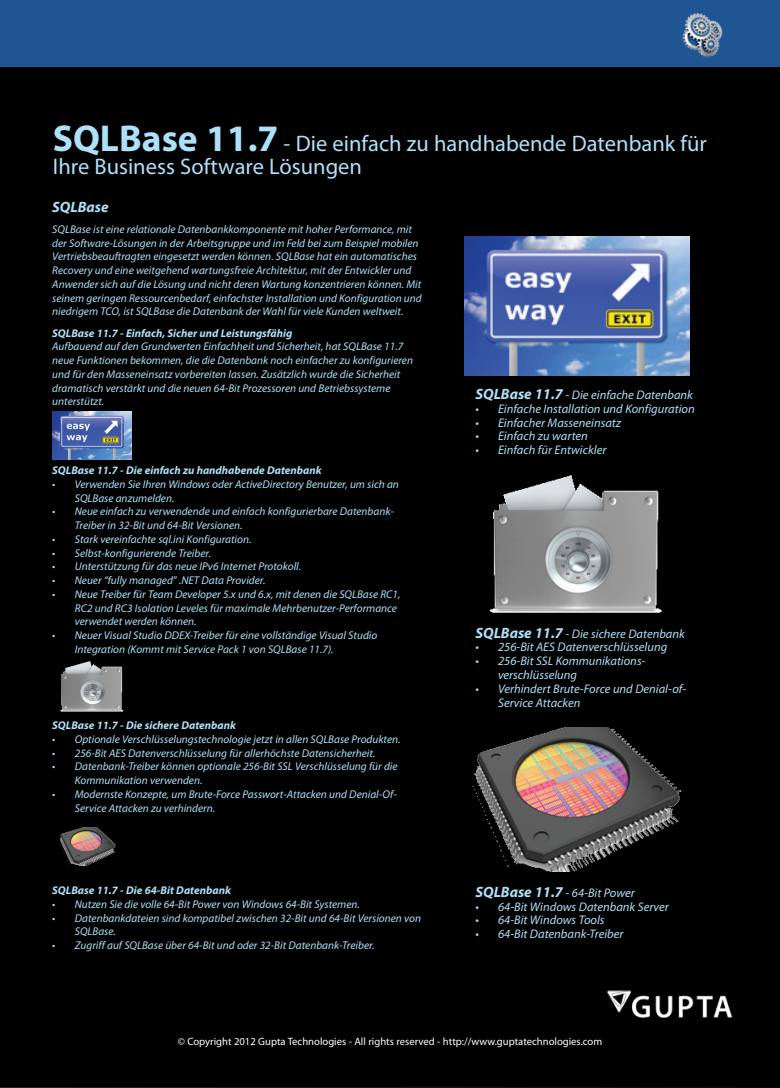
<style>
.page{position:relative;width:780px;height:1088px;background:#fff}
.page>*{position:absolute;margin:0;border:0;box-sizing:border-box;transform-origin:0 0}
.t1{font:22.5px/23.1px "Myriad Pro";color:#ade1f9}
.t2{font:italic 700 15px "Myriad Pro";color:#ade1f9}
.t3{font:italic 12.5px/13.8px "Myriad Pro";color:#ade1f9}
.t4{font:italic 11.25px/13.8px "Myriad Pro";color:#ade1f9}
.t5{font:italic 700 11.25px "Myriad Pro";color:#ade1f9}
.t6{font:10.62px "Myriad Pro";color:#fff}
.s1{font-weight:700;font-size:37.5px}
.s2{font-weight:700;font-size:15px}
</style>
<div class="page">
<div style="left:0;top:67px;width:780px;height:1021px;background:#000"></div>
<div style="left:0;top:0;width:780px;height:67px;background:#1f5592"></div>
<img style="left:682px;top:13px;width:41px;height:45px">
<img style="left:607px;top:988px;width:129px;height:41px">
<img style="left:464px;top:236px;width:225px;height:139px">
<img style="left:460px;top:473px;width:232px;height:143px">
<img style="left:460px;top:728px;width:232px;height:143px">
<img style="left:50px;top:660px;width:84px;height:52px">
<img style="left:53px;top:411px;width:78px;height:49px">
<img style="left:57px;top:827px;width:62px;height:39px">
<h1 class="t1" style="left:53px;top:131px;width:655px"><span class="s1">SQLBase 11.7</span> - Die einfach zu handhabende Datenbank für<br>Ihre Business Software Lösungen</h1>
<h2 class="t2" style="left:52px;top:197px;width:58px">SQLBase</h2>
<p class="t4" style="left:52px;top:222px;width:371px">SQLBase ist eine relationale Datenbankkomponente mit hoher Performance, mit der Software-Lösungen in der Arbeitsgruppe und im Feld bei zum Beispiel mobilen Vertriebsbeauftragten eingesetzt werden können. SQLBase hat ein automatisches Recovery und eine weitgehend wartungsfreie Architektur, mit der Entwickler und Anwender sich auf die Lösung und nicht deren Wartung konzentrieren können. Mit seinem geringen Ressourcenbedarf, einfachster Installation und Konfiguration und niedrigem TCO, ist SQLBase die Datenbank der Wahl für viele Kunden weltweit.</p>
<p class="t5" style="left:52px;top:326px;width:241px">SQLBase 11.7 - Einfach, Sicher und Leistungsfähig</p>
<p class="t4" style="left:52px;top:340px;width:362px">Aufbauend auf den Grundwerten Einfachheit und Sicherheit, hat SQLBase 11.7 neue Funktionen bekommen, die die Datenbank noch einfacher zu konfigurieren und für den Masseneinsatz vorbereiten lassen. Zusätzlich wurde die Sicherheit dramatisch verstärkt und die neuen 64-Bit Prozessoren und Betriebssysteme unterstützt.</p>
<p class="t3" style="left:475px;top:388px;width:219px"><span class="s2">SQLBase 11.7</span> - Die einfache Datenbank</p>
<p class="t3" style="left:475px;top:402px;width:221px">• Einfache Installation und Konfiguration</p>
<p class="t3" style="left:475px;top:415px;width:147px">• Einfacher Masseneinsatz</p>
<p class="t3" style="left:475px;top:429px;width:114px">• Einfach zu warten</p>
<p class="t3" style="left:475px;top:443px;width:132px">• Einfach für Entwickler</p>
<p class="t5" style="left:52px;top:463px;width:271px">SQLBase 11.7 - Die einfach zu handhabende Datenbank</p>
<p class="t4" style="left:75px;top:477px;width:325px;text-indent:-22px">• Verwenden Sie Ihren Windows oder ActiveDirectory Benutzer, um sich an<br>SQLBase anzumelden.</p>
<p class="t4" style="left:75px;top:505px;width:321px;text-indent:-22px">• Neue einfach zu verwendende und einfach konfigurierbare Datenbank-<br>Treiber in 32-Bit und 64-Bit Versionen.</p>
<p class="t4" style="left:52px;top:532px;width:201px">• Stark vereinfachte sql.ini Konfiguration.</p>
<p class="t4" style="left:52px;top:546px;width:160px">• Selbst-konfigurierende Treiber.</p>
<p class="t4" style="left:52px;top:560px;width:250px">• Unterstützung für das neue IPv6 Internet Protokoll.</p>
<p class="t4" style="left:52px;top:573px;width:215px">• Neuer “fully managed” .NET Data Provider.</p>
<p class="t4" style="left:75px;top:587px;width:327px;text-indent:-22px">• Neue Treiber für Team Developer 5.x und 6.x, mit denen die SQLBase RC1,<br>RC2 und RC3 Isolation Leveles für maximale Mehrbenutzer-Performance verwendet werden können.</p>
<p class="t4" style="left:75px;top:628px;width:304px;text-indent:-22px">• Neuer Visual Studio DDEX-Treiber für eine vollständige Visual Studio<br>Integration (Kommt mit Service Pack 1 von SQLBase 11.7).</p>
<p class="t5" style="left:52px;top:718px;width:185px">SQLBase 11.7 - Die sichere Datenbank</p>
<p class="t4" style="left:52px;top:732px;width:350px">• Optionale Verschlüsselungstechnologie jetzt in allen SQLBase Produkten.</p>
<p class="t4" style="left:52px;top:746px;width:324px">• 256-Bit AES Datenverschlüsselung für allerhöchste Datensicherheit.</p>
<p class="t4" style="left:75px;top:760px;width:324px;text-indent:-22px">• Datenbank-Treiber können optionale 256-Bit SSL Verschlüsselung für die<br>Kommunikation verwenden.</p>
<p class="t4" style="left:75px;top:787px;width:323px;text-indent:-22px">• Modernste Konzepte, um Brute-Force Passwort-Attacken und Denial-Of-<br>Service Attacken zu verhindern.</p>
<p class="t5" style="left:52px;top:883px;width:180px">SQLBase 11.7 - Die 64-Bit Datenbank</p>
<p class="t4" style="left:52px;top:897px;width:309px">• Nutzen Sie die volle 64-Bit Power von Windows 64-Bit Systemen.</p>
<p class="t4" style="left:75px;top:911px;width:348px;text-indent:-22px">• Datenbankdateien sind kompatibel zwischen 32-Bit und 64-Bit Versionen von<br>SQLBase.</p>
<p class="t4" style="left:52px;top:938px;width:324px">• Zugriff auf SQLBase über 64-Bit und oder 32-Bit Datenbank-Treiber.</p>
<p class="t3" style="left:475px;top:626px;width:211px"><span class="s2">SQLBase 11.7</span> - Die sichere Datenbank</p>
<p class="t3" style="left:475px;top:640px;width:193px">• 256-Bit AES Datenverschlüsselung</p>
<p class="t3" style="left:498px;top:654px;width:149px;text-indent:-22px">• 256-Bit SSL Kommunikations&shy;verschlüsselung</p>
<p class="t3" style="left:498px;top:681px;width:190px;text-indent:-22px">• Verhindert Brute-Force und Denial-of-<br>Service Attacken</p>
<p class="t3" style="left:475px;top:886px;width:161px"><span class="s2">SQLBase 11.7</span> - 64-Bit Power</p>
<p class="t3" style="left:475px;top:899px;width:195px">• 64-Bit Windows Datenbank Server</p>
<p class="t3" style="left:475px;top:913px;width:131px">• 64-Bit Windows Tools</p>
<p class="t3" style="left:475px;top:927px;width:149px">• 64-Bit Datenbank-Treiber</p>
<p class="t6" style="left:178px;top:1035px;width:426px">© Copyright 2012 Gupta Technologies - All rights reserved - http://www.guptatechnologies.com</p>
</div>
